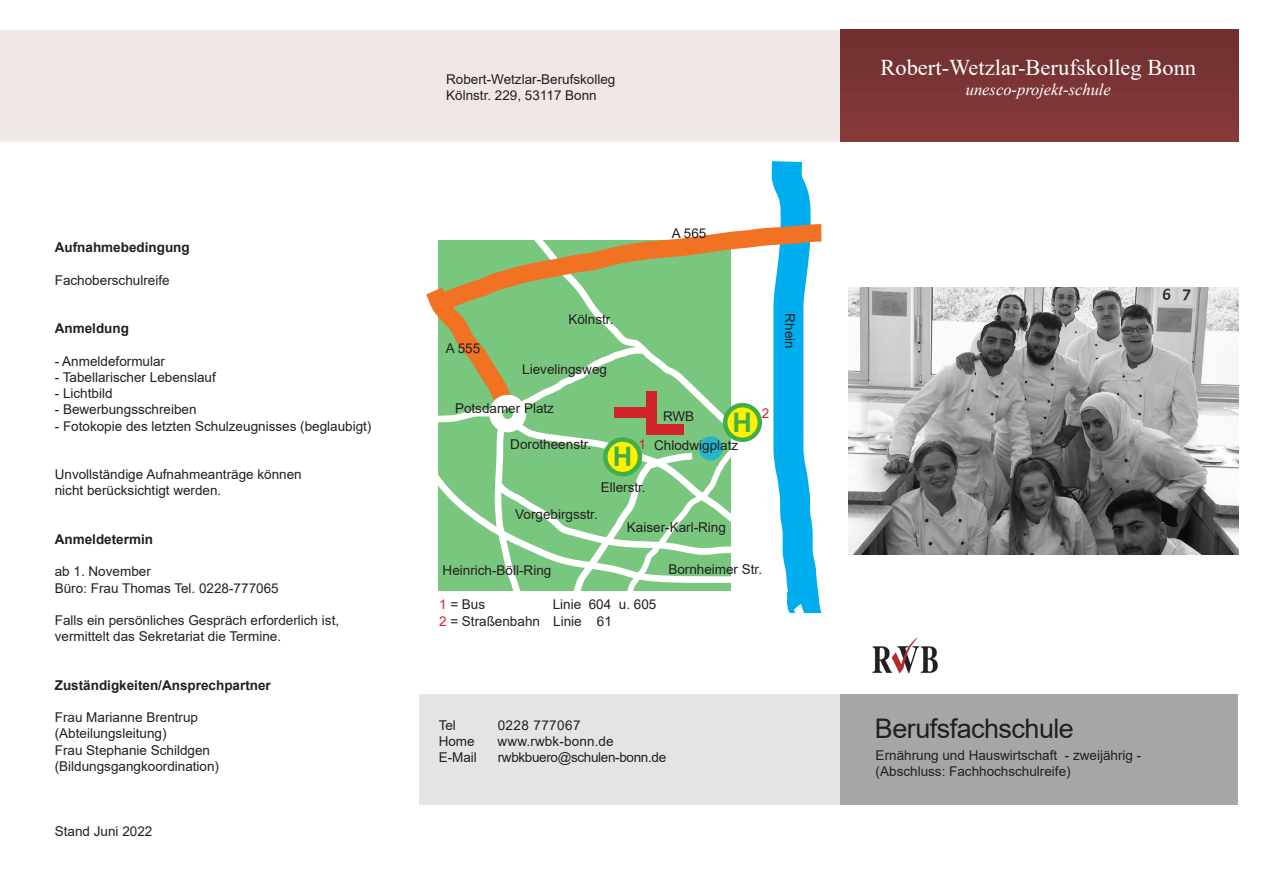
<style>
.page{position:relative;width:1263px;height:893px;background:#fff}
.page>*{position:absolute;margin:0;border:0;box-sizing:border-box;transform-origin:0 0}
.t1{font:27px "Arial";letter-spacing:-.02em;color:#231f20}
.t2{font:700 27px "Arial";color:#40ae49}
.t3{font:22.5px "Times New Roman";color:#fff}
.t4{font:italic 16.5px "Times New Roman";color:#fff}
.t5{font:13.5px "Arial";color:#231f20}
.t6{font:700 13.5px "Arial";color:#231f20}
.t7{font:13.5px "Arial";letter-spacing:-.025em;color:#231f20}
.t8{font:13.5px "Arial";letter-spacing:.03em;color:#231f20}
.t9{font:13.5px "Arial";color:#d1232a}
.s1{color:#d1232a}
</style>
<div class="page">
<img style="left:840px;top:30px;width:399px;height:112px">
<div style="left:840px;top:694px;width:397px;height:110px;background:#a7a6a6"></div>
<img style="left:872px;top:637px;width:66px;height:37px">
<img style="left:848px;top:287px;width:391px;height:268px">
<div style="left:0;top:30px;width:840px;height:112px;background:#f0e7e7"></div>
<div style="left:420px;top:694px;width:420px;height:110px;background:#e5e4e4"></div>
<svg style="left:438px;top:161px;width:384px;height:452px"></svg>
<svg style="left:426px;top:215px;width:396px;height:111px"></svg>
<p class="t6" style="left:55px;top:238px;width:136px">Aufnahmebedingung</p>
<p class="t5" style="left:55px;top:271px;width:116px">Fachoberschulreife</p>
<p class="t6" style="left:55px;top:319px;width:76px">Anmeldung</p>
<p class="t5" style="left:55px;top:352px;width:112px">- Anmeldeformular</p>
<p class="t5" style="left:55px;top:368px;width:163px">- Tabellarischer Lebenslauf</p>
<p class="t5" style="left:55px;top:384px;width:59px">- Lichtbild</p>
<p class="t5" style="left:55px;top:400px;width:143px">- Bewerbungsschreiben</p>
<p class="t5" style="left:55px;top:416px;width:318px">- Fotokopie des letzten Schulzeugnisses (beglaubigt)</p>
<p class="t5" style="left:55px;top:465px;width:248px">Unvollständige Aufnahmeanträge können</p>
<p class="t5" style="left:55px;top:481px;width:168px">nicht berücksichtigt werden.</p>
<p class="t6" style="left:55px;top:530px;width:100px">Anmeldetermin</p>
<p class="t5" style="left:55px;top:562px;width:98px">ab 1. November</p>
<p class="t5" style="left:55px;top:578px;width:225px">Büro: Frau Thomas Tel. 0228-777065</p>
<p class="t5" style="left:55px;top:611px;width:286px">Falls ein persönliches Gespräch erforderlich ist,</p>
<p class="t5" style="left:55px;top:627px;width:228px">vermittelt das Sekretariat die Termine.</p>
<p class="t6" style="left:55px;top:675px;width:218px">Zuständigkeiten/Ansprechpartner</p>
<p class="t5" style="left:55px;top:708px;width:145px">Frau Marianne Brentrup</p>
<p class="t5" style="left:55px;top:724px;width:113px">(Abteilungsleitung)</p>
<p class="t5" style="left:55px;top:740px;width:157px">Frau Stephanie Schildgen</p>
<p class="t5" style="left:55px;top:757px;width:166px">(Bildungsgangkoordination)</p>
<p class="t5" style="left:55px;top:821px;width:99px">Stand Juni 2022</p>
<p class="t5" style="left:446px;top:70px;width:171px">Robert-Wetzlar-Berufskolleg</p>
<p class="t5" style="left:446px;top:86px;width:152px">Kölnstr. 229, 53117 Bonn</p>
<p class="t5" style="left:672px;top:224px;width:36px">A 565</p>
<p class="t5" style="left:446px;top:339px;width:36px">A 555</p>
<p class="t5" style="left:568px;top:310px;width:47px">Kölnstr.</p>
<p class="t5" style="left:522px;top:360px;width:86px">Lievelingsweg</p>
<p class="t5" style="left:455px;top:399px;width:101px">Potsdamer Platz</p>
<p class="t5" style="left:510px;top:434px;width:83px">Dorotheenstr.</p>
<p class="t2" style="left:613px;top:438px;width:21px">H</p>
<p class="t9" style="left:639px;top:435px;width:9px">1</p>
<p class="t5" style="left:601px;top:478px;width:47px">Ellerstr.</p>
<p class="t5" style="left:663px;top:407px;width:33px">RWB</p>
<p class="t2" style="left:732px;top:403px;width:21px">H</p>
<p class="t9" style="left:762px;top:404px;width:9px">2</p>
<p class="t5" style="left:654px;top:436px;width:86px">Chlodwigplatz</p>
<p class="t5" style="left:515px;top:505px;width:84px">Vorgebirgsstr.</p>
<p class="t5" style="left:443px;top:561px;width:110px">Heinrich-Böll-Ring</p>
<p class="t5" style="left:627px;top:518px;width:101px">Kaiser-Karl-Ring</p>
<p class="t5" style="left:668px;top:560px;width:95px">Bornheimer Str.</p>
<p class="t5" style="left:439px;top:595px;width:48px"><span class="s1">1</span> = Bus</p>
<p class="t5" style="left:553px;top:595px;width:105px">Linie 604 u. 605</p>
<p class="t5" style="left:439px;top:612px;width:174px"><span class="s1">2</span> = Straßenbahn Linie 61</p>
<p class="t5" style="left:799px;top:313px;width:37px;rotate:90deg">Rhein</p>
<p class="t5" style="left:439px;top:715px;width:19px">Tel</p>
<p class="t8" style="left:498px;top:715px;width:84px">0228 777067</p>
<p class="t5" style="left:439px;top:732px;width:38px">Home</p>
<p class="t5" style="left:498px;top:732px;width:118px">www.rwbk-bonn.de</p>
<p class="t5" style="left:439px;top:748px;width:40px">E-Mail</p>
<p class="t7" style="left:498px;top:748px;width:170px">rwbkbuero@schulen-bonn.de</p>
<p class="t3" style="left:880px;top:52px;width:317px">Robert-Wetzlar-Berufskolleg Bonn</p>
<p class="t4" style="left:966px;top:78px;width:147px">unesco-projekt-schule</p>
<p class="t1" style="left:875px;top:710px;width:200px">Berufsfachschule</p>
<p class="t5" style="left:876px;top:746px;width:267px">Ernährung und Hauswirtschaft - zweijährig -</p>
<p class="t5" style="left:876px;top:762px;width:197px">(Abschluss: Fachhochschulreife)</p>
</div>
